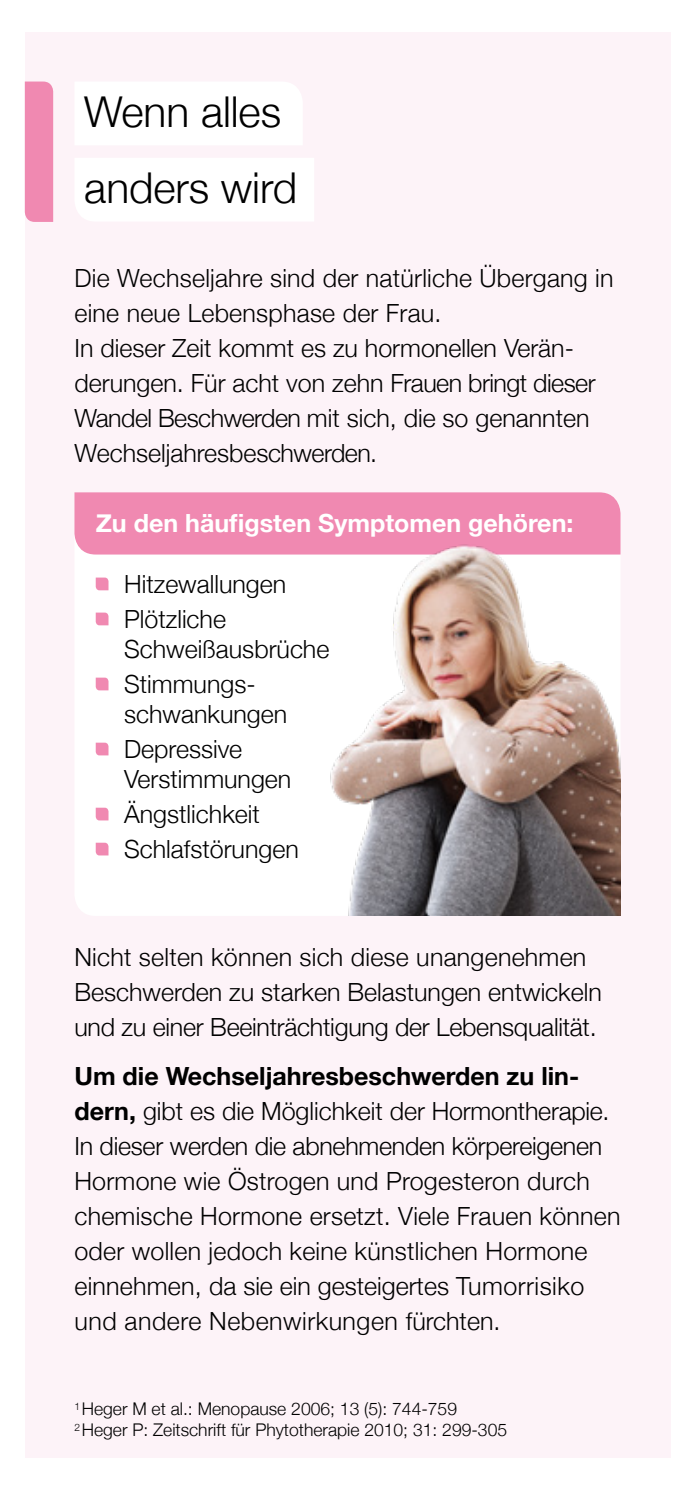
<style>
.page{position:relative;width:695px;height:1489px;background:#fff}
.page>*{position:absolute;margin:0;border:0;box-sizing:border-box;transform-origin:0 0}
.t1{font:300 42.5px/76.2px "Helvetica Neue";color:#000}
.t2{font:300 25px/35px "Helvetica Neue";color:#000}
.t3{font:700 25px "Helvetica Neue";color:#fff}
.t4{font:300 17.5px/21px "Helvetica Neue";color:#000}
.s1{font-weight:700}
</style>
<div class="page">
<div style="left:25px;top:32px;width:645px;height:1424px;background:#fdf3f8"></div>
<div style="left:75px;top:554px;width:226px;height:361px;background:#fff"></div>
<div style="left:74px;top:492px;width:546px;height:62px;background:#f089b1"></div>
<svg style="left:96px;top:577px;width:12px;height:13px"></svg>
<svg style="left:96px;top:612px;width:12px;height:13px"></svg>
<svg style="left:96px;top:677px;width:12px;height:13px"></svg>
<svg style="left:96px;top:742px;width:12px;height:13px"></svg>
<svg style="left:96px;top:807px;width:12px;height:13px"></svg>
<svg style="left:96px;top:842px;width:12px;height:13px"></svg>
<img style="left:301px;top:536px;width:319px;height:379px">
<div style="left:75px;top:82px;width:227px;height:63px;background:#fff"></div>
<div style="left:75px;top:158px;width:239px;height:63px;background:#fff"></div>
<div style="left:25px;top:81px;width:28px;height:141px;background:#f089b1"></div>
<h1 class="t1" style="left:84px;top:70px;width:214px">Wenn alles anders wird</h1>
<p class="t2" style="left:74px;top:258px;width:540px">Die Wechseljahre sind der natürliche Übergang in eine neue Lebensphase der Frau.<br>In dieser Zeit kommt es zu hormonellen Verän&shy;derungen. Für acht von zehn Frauen bringt dieser Wandel Beschwerden mit sich, die so genannten Wechseljahresbeschwerden.</p>
<p class="t3" style="left:96px;top:504px;width:479px">Zu den häufigsten Symptomen gehören:</p>
<p class="t2" style="left:124px;top:564px;width:164px">Hitzewallungen<br>Plötzliche</p>
<p class="t2" style="left:124px;top:629px;width:207px">Schweißausbrüche<br>Stimmungs-</p>
<p class="t2" style="left:124px;top:694px;width:165px">schwankungen<br>Depressive</p>
<p class="t2" style="left:124px;top:759px;width:176px">Verstimmungen<br>Ängstlichkeit<br>Schlafstörungen</p>
<p class="t2" style="left:74px;top:937px;width:528px">Nicht selten können sich diese unangenehmen<br>Beschwerden zu starken Belastungen entwickeln und zu einer Beeinträchtigung der Lebensqualität.</p>
<p class="t2" style="left:74px;top:1057px;width:547px"><span class="s1">Um die Wechseljahresbeschwerden zu lin&shy;dern,</span> gibt es die Möglichkeit der Hormontherapie.<br>In dieser werden die abnehmenden körpereigenen Hormone wie Östrogen und Progesteron durch chemische Hormone ersetzt. Viele Frauen können oder wollen jedoch keine künstlichen Hormone einnehmen, da sie ein gesteigertes Tumorrisiko und andere Nebenwirkungen fürchten.</p>
<p class="t4" style="left:74px;top:1397px;width:434px"><sup>1</sup> Heger M et al.: Menopause 2006; 13 (5): 744-759<br><sup>2</sup> Heger P: Zeitschrift für Phytotherapie 2010; 31: 299-305</p>
</div>
